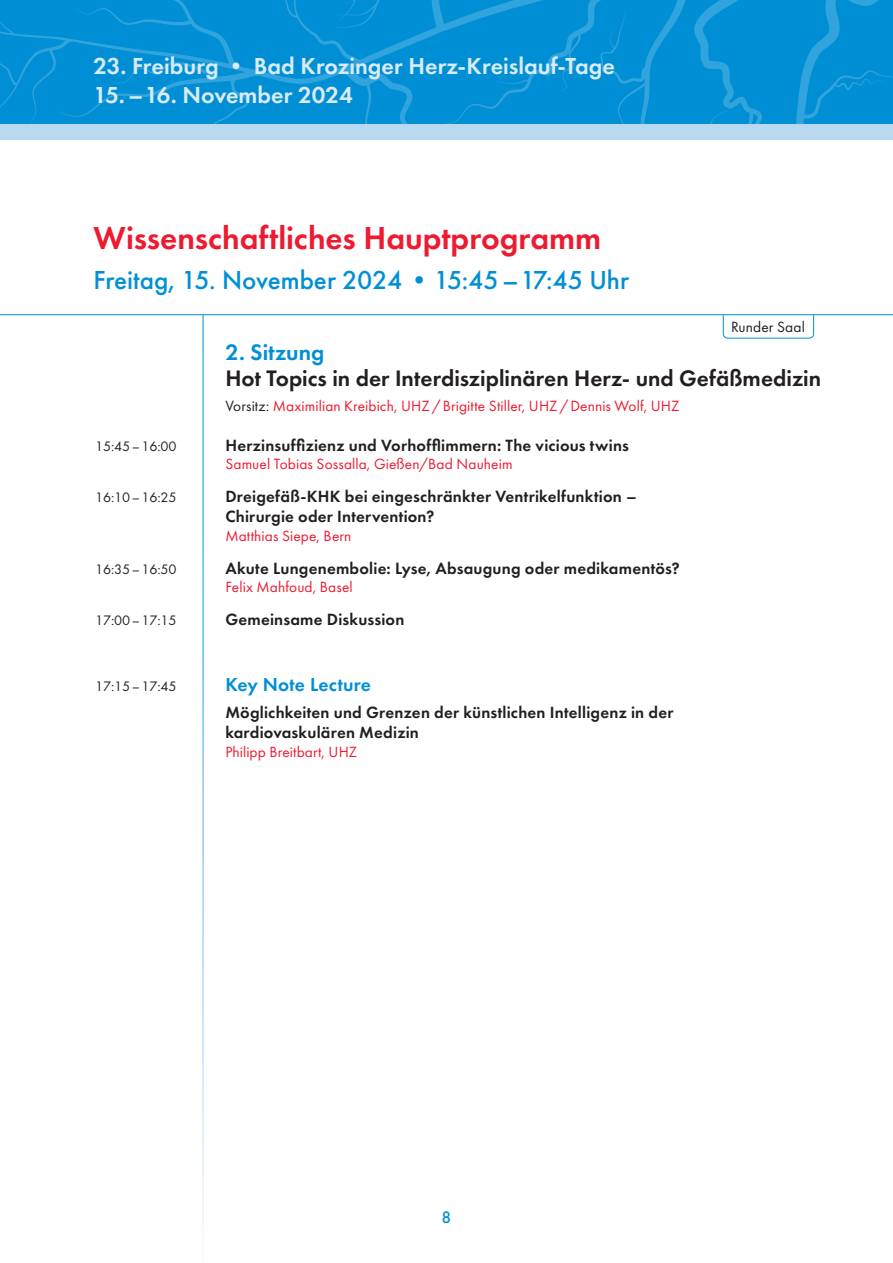
<style>
.page{position:relative;width:893px;height:1263px;background:#fff}
.page>*{position:absolute;margin:0;border:0;box-sizing:border-box;transform-origin:0 0}
.t1{font:600 33px "Futura PT";color:#ee1a30}
.t2{font:500 27px "Futura PT";color:#008fd5}
.t3{font:600 24px/28.8px "Futura PT";color:#d9ebf7}
.t4{font:600 23.25px "Futura PT";color:#231f20}
.t5{font:600 23.25px "Futura PT";letter-spacing:.005em;color:#008fd5}
.t6{font:600 19.5px "Futura PT";letter-spacing:.01em;color:#008fd5}
.t7{font:500 17.25px "Futura PT";color:#008fd5}
.t8{font:600 16.8px/20.2px "Futura PT";letter-spacing:.015em;color:#231f20}
.t9{font:15.3px "Futura PT";letter-spacing:.005em;color:#ee1a30}
.t10{font:15.3px "Futura PT";letter-spacing:.005em;color:#231f20}
.t11{font:14.25px "Futura PT";letter-spacing:-.01em;color:#231f20}
.s1{color:#231f20}
</style>
<div class="page">
<svg style="left:0;top:0;width:893px;height:125px;background:#0691d5"></svg>
<div style="left:0;top:125px;width:893px;height:15px;background:#b9d9f1"></div>
<svg style="left:722px;top:315px;width:92px;height:24px"></svg>
<hr style="left:0;top:314px;width:893px;height:1px;background:#008fd5">
<h3 class="t3" style="left:94px;top:52px;width:523px">23. Freiburg • Bad Krozinger Herz-Kreislauf-Tage<br>15.–16. November 2024</h3>
<h1 class="t1" style="left:94px;top:217px;width:509px">Wissenschaftliches Hauptprogramm</h1>
<h2 class="t2" style="left:94px;top:264px;width:537px">Freitag, 15. November 2024•15:45–17:45 Uhr</h2>
<p class="t10" style="left:731px;top:318px;width:75px">Runder Saal</p>
<h3 class="t5" style="left:225px;top:338px;width:100px">2. Sitzung</h3>
<h3 class="t4" style="left:225px;top:364px;width:597px">Hot Topics in der Interdisziplinären Herz- und Gefäßmedizin</h3>
<p class="t9" style="left:225px;top:397px;width:455px"><span class="s1">Vorsitz:</span> Maximilian Kreibich, UHZ/Brigitte Stiller, UHZ/Dennis Wolf, UHZ</p>
<p class="t11" style="left:95px;top:437px;width:83px">15:45–16:00</p>
<p class="t8" style="left:225px;top:435px;width:405px">Herzinsuffizienz und Vorhofflimmern: The vicious twins</p>
<p class="t9" style="left:225px;top:455px;width:289px">Samuel Tobias Sossalla, Gießen/Bad Nauheim</p>
<p class="t11" style="left:95px;top:489px;width:83px">16:10–16:25</p>
<p class="t8" style="left:225px;top:486px;width:413px">Dreigefäß-KHK bei eingeschränkter Ventrikelfunktion –<br>Chirurgie oder Intervention?</p>
<p class="t9" style="left:225px;top:527px;width:128px">Matthias Siepe, Bern</p>
<p class="t11" style="left:95px;top:561px;width:83px">16:35–16:50</p>
<p class="t8" style="left:225px;top:558px;width:456px">Akute Lungenembolie: Lyse, Absaugung oder medikamentös?</p>
<p class="t9" style="left:225px;top:578px;width:129px">Felix Mahfoud, Basel</p>
<p class="t11" style="left:95px;top:612px;width:83px">17:00–17:15</p>
<p class="t8" style="left:225px;top:609px;width:181px">Gemeinsame Diskussion</p>
<p class="t11" style="left:95px;top:678px;width:83px">17:15–17:45</p>
<p class="t6" style="left:225px;top:672px;width:147px">Key Note Lecture</p>
<p class="t8" style="left:225px;top:702px;width:450px">Möglichkeiten und Grenzen der künstlichen Intelligenz in der kardiovaskulären Medizin</p>
<p class="t9" style="left:225px;top:742px;width:133px">Philipp Breitbart, UHZ</p>
<p class="t7" style="left:442px;top:1207px;width:11px">8</p>
</div>
